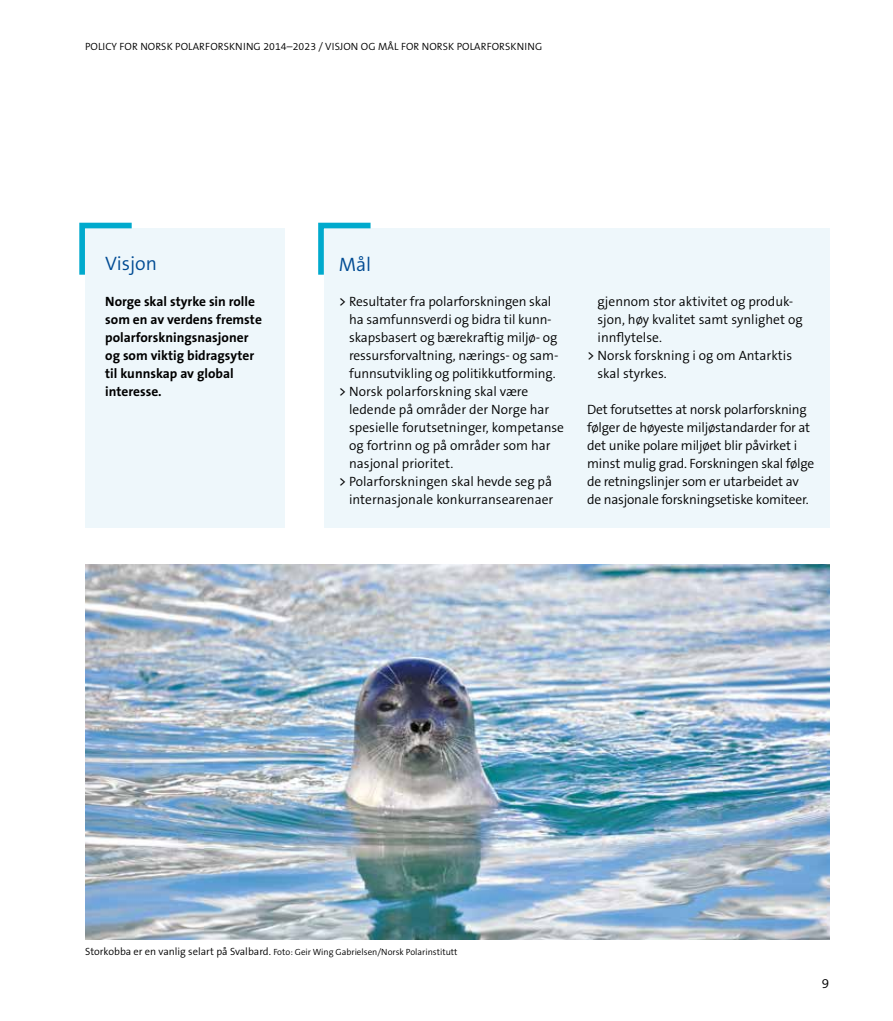
<style>
.page{position:relative;width:893px;height:1021px;background:#fff}
.page>*{position:absolute;margin:0;border:0;box-sizing:border-box;transform-origin:0 0}
.t1{font:300 19.5px "The Sans B4";color:#004b93}
.t2{font:300 13.5px/18px "The Sans B4";letter-spacing:-.01em;color:#000}
.t3{font:700 13.5px/18px "The Sans B7";color:#000}
.t4{font:300 10.5px "The Sans B4";letter-spacing:.01em;color:#000}
.t5{font:300 9px "The Sans B4";color:#000}
.s1{font-family:"The Sans B5 Plain";font-weight:400}
.s2{font-size:10.5px}
</style>
<div class="page">
<div style="left:85px;top:228px;width:200px;height:299px;background:#eef7fb"></div>
<div style="left:324px;top:228px;width:505px;height:299px;background:#eef7fb"></div>
<svg style="left:79px;top:222px;width:53px;height:53px"></svg>
<svg style="left:318px;top:222px;width:53px;height:53px"></svg>
<img style="left:85px;top:564px;width:744px;height:375px">
<p class="t4" style="left:85px;top:41px;width:459px">POLICY FOR NORSK POLARFORSKNING 2014–2023 / VISJON OG MÅL FOR NORSK POLARFORSKNING</p>
<h1 class="t1" style="left:105px;top:253px;width:53px">Visjon</h1>
<p class="t3" style="left:105px;top:293px;width:158px">Norge skal styrke sin rolle som en av verdens fremste polarforskningsnasjoner og som viktig bidragsyter til kunnskap av global interesse.</p>
<h1 class="t1" style="left:339px;top:254px;width:34px">Mål</h1>
<p class="t2" style="left:339px;top:293px;width:214px"><span class="s1">&gt;</span> Resultater fra polarforskningen skal</p>
<p class="t2" style="left:349px;top:311px;width:204px">ha samfunnsverdi og bidra til kunn-</p>
<p class="t2" style="left:349px;top:329px;width:210px">skapsbasert og bærekraftig miljø- og</p>
<p class="t2" style="left:349px;top:347px;width:211px">ressursforvaltning, nærings- og sam-</p>
<p class="t2" style="left:349px;top:365px;width:208px">funnsutvikling og politikkutforming.</p>
<p class="t2" style="left:339px;top:383px;width:191px"><span class="s1">&gt;</span> Norsk polarforskning skal være</p>
<p class="t2" style="left:349px;top:401px;width:202px">ledende på områder der Norge har</p>
<p class="t2" style="left:349px;top:419px;width:216px">spesielle forutsetninger, kompetanse</p>
<p class="t2" style="left:349px;top:437px;width:203px">og fortrinn og på områder som har</p>
<p class="t2" style="left:349px;top:455px;width:106px">nasjonal prioritet.</p>
<p class="t2" style="left:339px;top:473px;width:215px"><span class="s1">&gt;</span> Polarforskningen skal hevde seg på</p>
<p class="t2" style="left:349px;top:491px;width:206px">internasjonale konkurransearenaer</p>
<p class="t2" style="left:597px;top:293px;width:197px">gjennom stor aktivitet og produk-</p>
<p class="t2" style="left:597px;top:311px;width:207px">sjon, høy kvalitet samt synlighet og</p>
<p class="t2" style="left:597px;top:329px;width:66px">innflytelse.</p>
<p class="t2" style="left:587px;top:347px;width:206px"><span class="s1">&gt;</span> Norsk forskning i og om Antarktis</p>
<p class="t2" style="left:597px;top:365px;width:71px">skal styrkes.</p>
<p class="t2" style="left:587px;top:401px;width:229px">Det forutsettes at norsk polarforskning følger de høyeste miljøstandarder for at det unike polare miljøet blir påvirket i minst mulig grad. Forskningen skal følge de retningslinjer som er utarbeidet av de nasjonale forskningsetiske komiteer.</p>
<p class="t5" style="left:85px;top:947px;width:374px"><span class="s2">Storkobba er en vanlig selart på Svalbard.</span> Foto: Geir Wing Gabrielsen/Norsk Polarinstitutt</p>
<p class="t2" style="left:822px;top:975px;width:9px">9</p>
</div>
